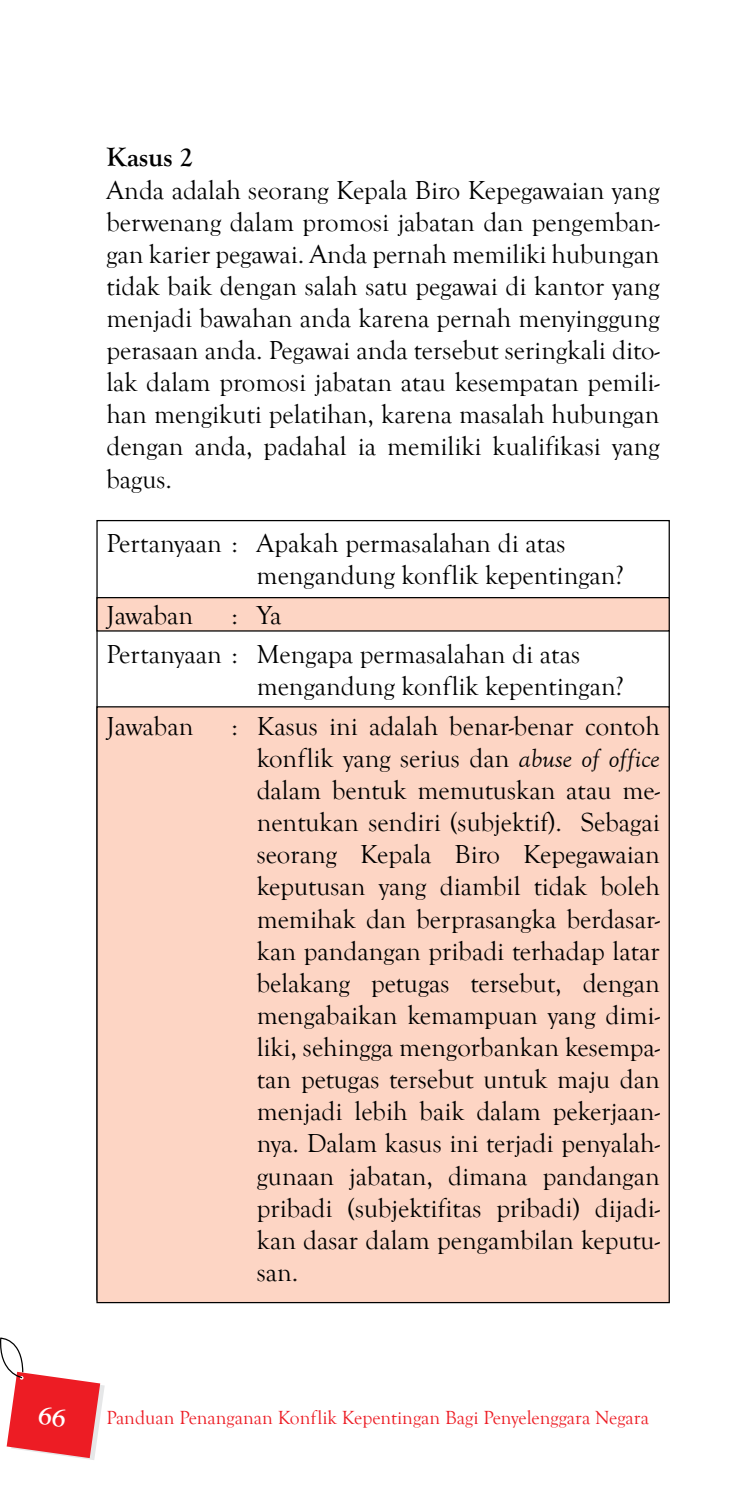
<style>
.page{position:relative;width:745px;height:1489px;background:#fff}
.page>*{position:absolute;margin:0;border:0;box-sizing:border-box;transform-origin:0 0}
.t1{font:700 27.5px "Goudy Old Style T";color:#000}
.t2{font:26.75px/32px "Goudy Old Style T";color:#000;text-align:justify}
.t3{font:19.5px "Goudy Old Style T";color:#ed1c24}
.s1{font-style:italic}
</style>
<div class="page">
<div style="left:97px;top:597px;width:571px;height:34px;background:#fdd5c4"></div>
<div style="left:96px;top:597px;width:573px;height:34px;border:1px solid #000"></div>
<div style="left:97px;top:706px;width:571px;height:596px;background:#fdd5c4"></div>
<svg style="left:0;top:1297px;width:105px;height:162px"></svg>
<p class="t1" style="left:106px;top:142px;width:88px">Kasus 2</p>
<p class="t2" style="left:106px;top:174px;width:554px">Anda adalah seorang Kepala Biro Kepegawaian yang berwenang dalam promosi jabatan dan pengemban&shy;gan karier pegawai. Anda pernah memiliki hubungan tidak baik dengan salah satu pegawai di kantor yang menjadi bawahan anda karena pernah menyinggung perasaan anda. Pegawai anda tersebut seringkali dito&shy;lak dalam promosi jabatan atau kesempatan pemili&shy;han mengikuti pelatihan, karena masalah hubungan dengan anda, padahal ia memiliki kualifikasi yang bagus.</p>
<p class="t2" style="left:256px;top:527px;width:368px;text-indent:-150px">Pertanyaan : Apakah permasalahan di atas mengandung konflik kepentingan?</p>
<p class="t2" style="left:106px;top:599px;width:88px">Jawaban</p>
<p class="t2" style="left:106px;top:595px;width:475px;line-height:39.5px;text-indent:125px">: Ya<br>Pertanyaan : Mengapa permasalahan di atas</p>
<p class="t2" style="left:256px;top:671px;width:368px">mengandung konflik kepentingan?</p>
<p class="t2" style="left:106px;top:710px;width:88px">Jawaban</p>
<p class="t2" style="left:256px;top:710px;width:404px;text-indent:-25px">: Kasus ini adalah benar-benar contoh konflik yang serius dan <span class="s1">abuse of office </span>dalam bentuk memutuskan atau me&shy;nentukan sendiri (subjektif). Sebagai seorang Kepala Biro Kepegawaian keputusan yang diambil tidak boleh memihak dan berprasangka berdasar&shy;kan pandangan pribadi terhadap latar belakang petugas tersebut, dengan mengabaikan kemampuan yang dimi&shy;liki, sehingga mengorbankan kesempa&shy;tan petugas tersebut untuk maju dan menjadi lebih baik dalam pekerjaan&shy;nya. Dalam kasus ini terjadi penyalah&shy;gunaan jabatan, dimana pandangan pribadi (subjektifitas pribadi) dijadi&shy;kan dasar dalam pengambilan keputu&shy;san.</p>
<p class="t3" style="left:106px;top:1407px;width:543px">Panduan Penanganan Konflik Kepentingan Bagi Penyelenggara Negara</p>
</div>
